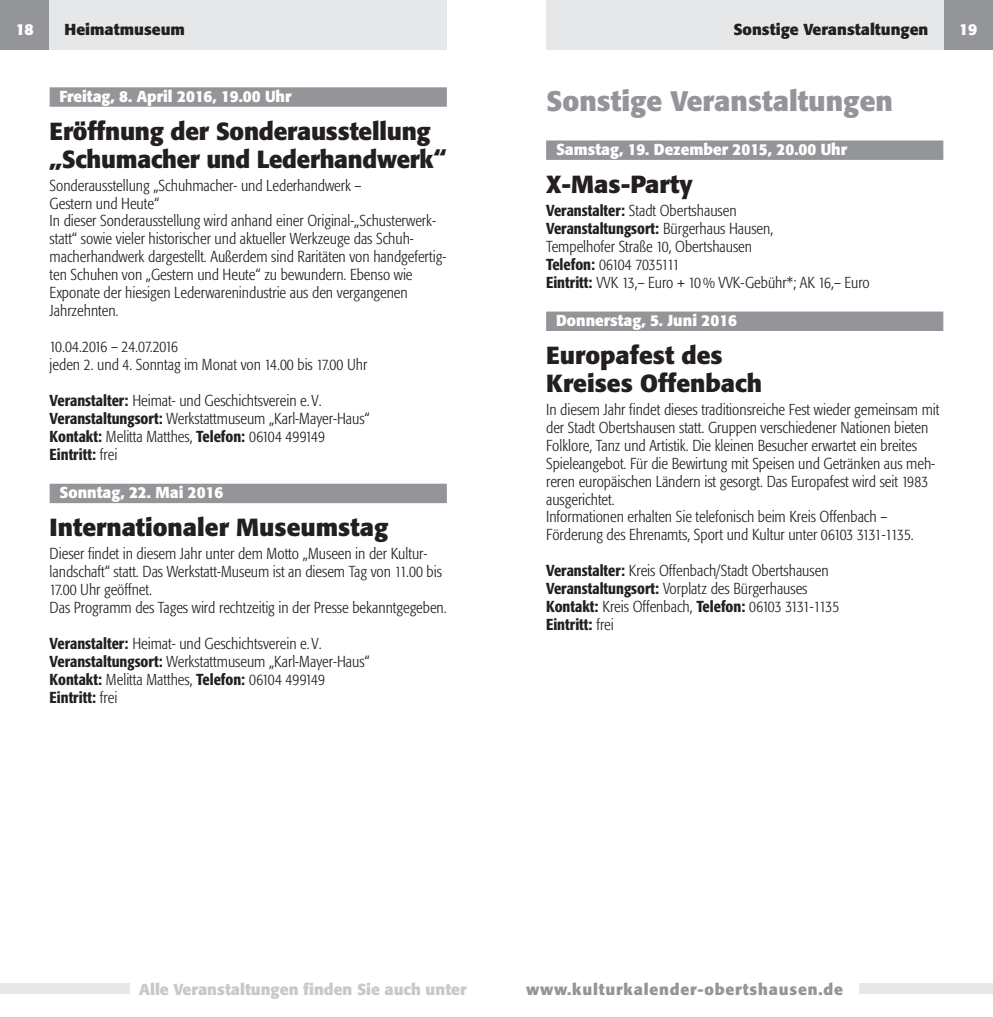
<style>
.page{position:relative;width:993px;height:1017px;background:#fff}
.page>*{position:absolute;margin:0;border:0;box-sizing:border-box;transform-origin:0 0}
.t1{font:700 28px "Formata";color:#939598}
.t2{font:700 24.5px/28px "Formata";color:#231f20}
.t3{font:300 condensed 15.75px/18px "Formata";color:#231f20}
.t4{font:700 15.75px "Formata";color:#fff}
.t5{font:700 15.75px "Formata";color:#231f20}
.t6{font:700 15.75px "Formata";color:#c7c8ca}
.t7{font:700 15.75px "Formata";letter-spacing:.05em;color:#939598}
.s1{font-weight:500}
</style>
<div class="page">
<div style="left:943px;top:0;width:49px;height:50px;background:#939598"></div>
<div style="left:859px;top:984px;width:133px;height:10px;background:#e6e7e9"></div>
<div style="left:546px;top:140px;width:397px;height:20px;background:#939598"></div>
<div style="left:546px;top:312px;width:397px;height:19px;background:#939598"></div>
<div style="left:50px;top:87px;width:396px;height:20px;background:#939598"></div>
<div style="left:50px;top:484px;width:396px;height:19px;background:#939598"></div>
<div style="left:0;top:0;width:50px;height:50px;background:#939598"></div>
<div style="left:0;top:984px;width:130px;height:10px;background:#e6e7e9"></div>
<div style="left:50px;top:0;width:396px;height:50px;background:#e6e7e9"></div>
<div style="left:546px;top:0;width:397px;height:50px;background:#e6e7e9"></div>
<p class="t5" style="left:800px;top:19px;width:119px">The terspielpla</p>
<p class="t4" style="left:16px;top:19px;width:20px">18</p>
<p class="t5" style="left:64px;top:19px;width:122px">Heimatmuseum</p>
<p class="t5" style="left:733px;top:19px;width:196px">Sonstige Veranstaltungen</p>
<p class="t4" style="left:958px;top:19px;width:20px">19</p>
<p class="t4" style="left:60px;top:86px;width:233px">Freitag, 8. April 2016, 19.00 Uhr</p>
<h2 class="t2" style="left:50px;top:117px;width:398px">Eröffnung der Sonderausstellung „Schumacher und Lederhandwerk“</h2>
<p class="t3" style="left:50px;top:176px;width:398px">Sonderausstellung „Schuhmacher- und Lederhandwerk –<br>Gestern und Heute“<br>In dieser Sonderausstellung wird anhand einer Original-„Schusterwerk&shy;statt“ sowie vieler historischer und aktueller Werkzeuge das Schuh&shy;macherhandwerk dargestellt. Außerdem sind Raritäten von handgefertig&shy;ten Schuhen von „Gestern und Heute“ zu bewundern. Ebenso wie Exponate der hiesigen Lederwarenindustrie aus den vergangenen Jahrzehnten.</p>
<p class="t3" style="left:50px;top:338px;width:319px">10.04.2016 – 24.07.2016<br>jeden 2. und 4. Sonntag im Monat von 14.00 bis 17.00 Uhr</p>
<p class="t3" style="left:50px;top:392px;width:321px"><span class="s1">Veranstalter:</span> Heimat- und Geschichtsverein e. V.<br><span class="s1">Veranstaltungsort:</span> Werkstattmuseum „Karl-Mayer-Haus“ <span class="s1">Kontakt:</span> Melitta Matthes, <span class="s1">Telefon:</span> 06104 499149<br><span class="s1">Eintritt:</span> frei</p>
<p class="t4" style="left:60px;top:483px;width:165px">Sonntag, 22. Mai 2016</p>
<h2 class="t2" style="left:50px;top:513px;width:340px">Internationaler Museumstag</h2>
<p class="t3" style="left:50px;top:545px;width:398px">Dieser findet in diesem Jahr unter dem Motto „Museen in der Kultur&shy;landschaft“ statt. Das Werkstatt-Museum ist an diesem Tag von 11.00 bis 17.00 Uhr geöffnet.<br>Das Programm des Tages wird rechtzeitig in der Presse bekanntgegeben.</p>
<p class="t3" style="left:50px;top:634px;width:321px"><span class="s1">Veranstalter:</span> Heimat- und Geschichtsverein e. V.<br><span class="s1">Veranstaltungsort:</span> Werkstattmuseum „Karl-Mayer-Haus“ <span class="s1">Kontakt:</span> Melitta Matthes, <span class="s1">Telefon:</span> 06104 499149<br><span class="s1">Eintritt:</span> frei</p>
<h1 class="t1" style="left:546px;top:84px;width:348px">Sonstige Veranstaltungen</h1>
<p class="t4" style="left:556px;top:139px;width:292px">Samstag, 19. Dezember 2015, 20.00 Uhr</p>
<h2 class="t2" style="left:546px;top:170px;width:148px">X-Mas-Party</h2>
<p class="t3" style="left:546px;top:201px;width:325px"><span class="s1">Veranstalter:</span> Stadt Obertshausen<br><span class="s1">Veranstaltungsort:</span> Bürgerhaus Hausen,<br>Tempelhofer Straße 10, Obertshausen<br><span class="s1">Telefon:</span> 06104 7035111<br><span class="s1">Eintritt:</span> VVK 13,– Euro + 10% VVK-Gebühr*; AK 16,– Euro</p>
<p class="t4" style="left:556px;top:311px;width:182px">Donnerstag, 5. Juni 2016</p>
<h2 class="t2" style="left:546px;top:341px;width:217px">Europafest des<br>Kreises Offenbach</h2>
<p class="t3" style="left:546px;top:400px;width:394px">In diesem Jahr findet dieses traditionsreiche Fest wieder gemeinsam mit der Stadt Obertshausen statt. Gruppen verschiedener Nationen bieten Folklore, Tanz und Artistik. Die kleinen Besucher erwartet ein breites Spieleangebot. Für die Bewirtung mit Speisen und Getränken aus meh&shy;reren europäischen Ländern ist gesorgt. Das Europafest wird seit 1983 ausgerichtet.<br>Informationen erhalten Sie telefonisch beim Kreis Offenbach – Förderung des Ehrenamts, Sport und Kultur unter 06103 3131-1135.</p>
<p class="t3" style="left:546px;top:562px;width:294px"><span class="s1">Veranstalter:</span> Kreis Offenbach/Stadt Obertshausen <span class="s1">Veranstaltungsort:</span> Vorplatz des Bürgerhauses <span class="s1">Kontakt:</span> Kreis Offenbach, <span class="s1">Telefon:</span> 06103 3131-1135<br><span class="s1">Eintritt:</span> frei</p>
<p class="t6" style="left:139px;top:979px;width:329px">Alle Veranstaltungen finden Sie auch unter</p>
<p class="t7" style="left:526px;top:979px;width:318px">www.kulturkalender-obertshausen.de</p>
</div>
